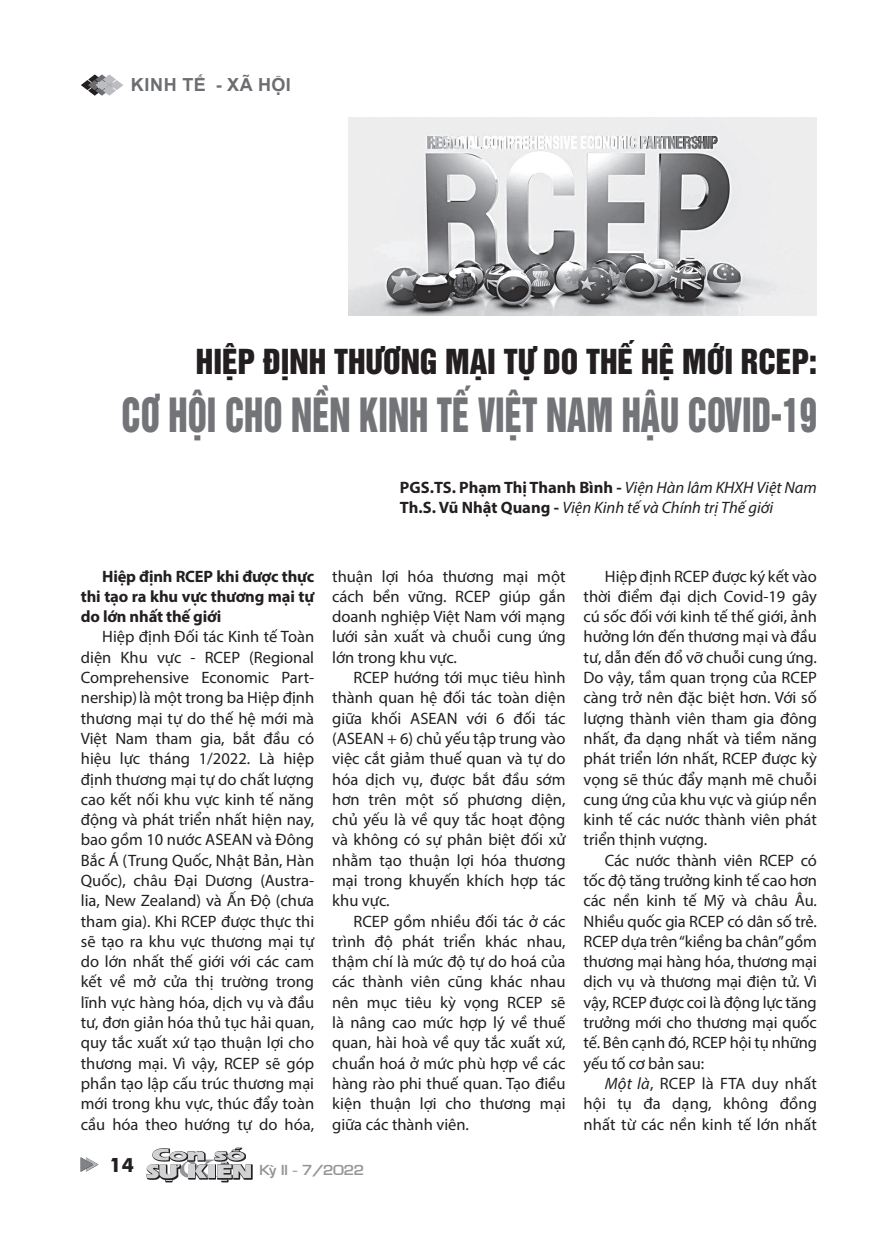
<style>
.page{position:relative;width:885px;height:1255px;background:#fff}
.page>*{position:absolute;margin:0;border:0;box-sizing:border-box;transform-origin:0 0}
.t1{font:43.2px "UTM Helvet Ins";color:#727477;scale:.8 1}
.t2{font:31.5px "UTM Helvet Ins";color:#231f20}
.t3{font:700 19.5px "Futura";color:#231f20}
.t4{font:700 18px "Arial";letter-spacing:.035em;color:#6c6d70}
.List_Paragraph{font:16.5px/20.2px "Myriad Pro";color:#231f20;text-align:justify}
.List_Paragraph-2{font:700 16.5px/20.2px "Myriad Pro";letter-spacing:-.01em;color:#231f20;text-align:justify}
.t5{font:italic 16.5px "Myriad Pro";color:#231f20}
.t6{font:13.5px "VNI Eurasia Bold";color:#939598;scale:1.1 1}
.s1{font-weight:400;font-style:italic}
.s2{font-weight:700;font-style:normal}
.s3{font-style:italic}
</style>
<div class="page">
<svg style="left:81px;top:74px;width:42px;height:22px"></svg>
<svg style="left:81px;top:1157px;width:17px;height:14px"></svg>
<div style="left:233px;top:1164px;width:19px;height:15px;background:#231f20"></div>
<svg style="left:146px;top:1147px;width:105px;height:35px"></svg>
<img style="left:348px;top:117px;width:468px;height:199px">
<p class="t4" style="left:131px;top:72px;width:162px">KINH TẾ - XÃ HỘI</p>
<p class="t2" style="left:196px;top:335px;width:622px">HIỆP ĐỊNH THƯƠNG MẠI TỰ DO THẾ HỆ MỚI RCEP:</p>
<p class="t1" style="left:122px;top:379px;width:870px">CƠ HỘI CHO NỀN KINH TẾ VIỆT NAM HẬU COVID-19</p>
<p class="List_Paragraph-2" style="left:400px;top:476px;width:418px">PGS.TS. Phạm Thị Thanh Bình - <span class="s1">Viện Hàn lâm KHXH Việt Nam</span></p>
<p class="t5" style="left:400px;top:497px;width:375px"><span class="s2">Th.S. Vũ Nhật Quang -</span> Viện Kinh tế và Chính trị Thế giới</p>
<p class="List_Paragraph-2" style="left:81px;top:565px;width:235px;text-indent:21px">Hiệp định RCEP khi được thực thi tạo ra khu vực thương mại tự do lớn nhất thế giới</p>
<p class="List_Paragraph" style="left:81px;top:626px;width:235px;text-indent:21px">Hiệp định Đối tác Kinh tế Toàn diện Khu vực - RCEP (Regional Comprehensive Economic Part&shy;nership)là một trong ba Hiệp định thương mại tự do thế hệ mới mà Việt Nam tham gia, bắt đầu có hiệu lực tháng 1/2022. Là hiệp định thương mại tự do chất lượng cao kết nối khu vực kinh tế năng động và phát triển nhất hiện nay, bao gồm 10 nước ASEAN và Đông Bắc Á (Trung Quốc, Nhật Bản, Hàn Quốc), châu Đại Dương (Austra&shy;lia, New Zealand) và Ấn Độ (chưa tham gia). Khi RCEP được thực thi sẽ tạo ra khu vực thương mại tự do lớn nhất thế giới với các cam kết về mở cửa thị trường trong lĩnh vực hàng hóa, dịch vụ và đầu tư, đơn giản hóa thủ tục hải quan, quy tắc xuất xứ tạo thuận lợi cho thương mại. Vì vậy, RCEP sẽ góp phần tạo lập cấu trúc thương mại mới trong khu vực, thúc đẩy toàn cầu hóa theo hướng tự do hóa,</p>
<p class="List_Paragraph" style="left:332px;top:565px;width:235px">thuận lợi hóa thương mại một cách bền vững. RCEP giúp gắn doanh nghiệp Việt Nam với mạng lưới sản xuất và chuỗi cung ứng lớn trong khu vực.</p>
<p class="List_Paragraph" style="left:332px;top:667px;width:235px;text-indent:21px">RCEP hướng tới mục tiêu hình thành quan hệ đối tác toàn diện giữa khối ASEAN với 6 đối tác (ASEAN + 6) chủ yếu tập trung vào việc cắt giảm thuế quan và tự do hóa dịch vụ, được bắt đầu sớm hơn trên một số phương diện, chủ yếu là về quy tắc hoạt động và không có sự phân biệt đối xử nhằm tạo thuận lợi hóa thương mại trong khuyến khích hợp tác khu vực.</p>
<p class="List_Paragraph" style="left:332px;top:910px;width:235px;text-indent:21px">RCEP gồm nhiều đối tác ở các trình độ phát triển khác nhau, thậm chí là mức độ tự do hoá của các thành viên cũng khác nhau nên mục tiêu kỳ vọng RCEP sẽ là nâng cao mức hợp lý về thuế quan, hài hoà về quy tắc xuất xứ, chuẩn hoá ở mức phù hợp về các hàng rào phi thuế quan. Tạo điều kiện thuận lợi cho thương mại giữa các thành viên.</p>
<p class="List_Paragraph" style="left:583px;top:565px;width:235px;text-indent:21px">Hiệp định RCEP được ký kết vào thời điểm đại dịch Covid-19 gây cú sốc đối với kinh tế thế giới, ảnh hưởng lớn đến thương mại và đầu tư, dẫn đến đổ vỡ chuỗi cung ứng.<br>Do vậy, tầm quan trọng của RCEP càng trở nên đặc biệt hơn. Với số lượng thành viên tham gia đông nhất, đa dạng nhất và tiềm năng phát triển lớn nhất, RCEP được kỳ vọng sẽ thúc đẩy mạnh mẽ chuỗi cung ứng của khu vực và giúp nền kinh tế các nước thành viên phát triển thịnh vượng.</p>
<p class="List_Paragraph" style="left:583px;top:849px;width:235px;text-indent:21px">Các nước thành viên RCEP có tốc độ tăng trưởng kinh tế cao hơn các nền kinh tế Mỹ và châu Âu.<br>Nhiều quốc gia RCEP có dân số trẻ.<br>RCEP dựa trên “kiềng ba chân” gồm thương mại hàng hóa, thương mại dịch vụ và thương mại điện tử. Vì vậy, RCEP được coi là động lực tăng trưởng mới cho thương mại quốc tế. Bên cạnh đó, RCEP hội tụ những yếu tố cơ bản sau:</p>
<p class="List_Paragraph" style="left:583px;top:1072px;width:235px;text-indent:21px"><span class="s3">Một là</span>, RCEP là FTA duy nhất hội tụ đa dạng, không đồng nhất từ các nền kinh tế lớn nhất</p>
<p class="t3" style="left:109px;top:1150px;width:26px">14</p>
<p class="t6" style="left:259px;top:1160px;width:97px">KyøII - 7/2022</p>
</div>
